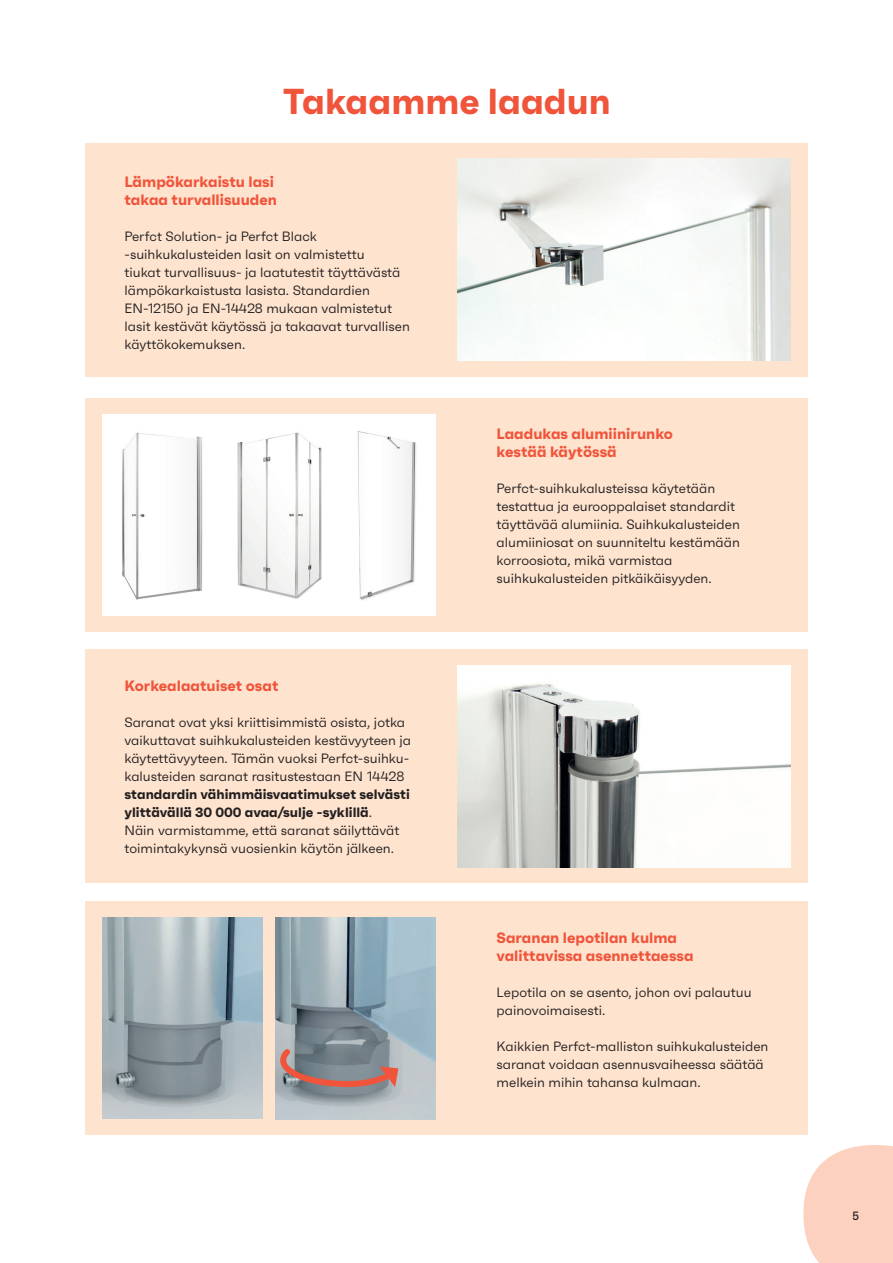
<style>
.page{position:relative;width:893px;height:1263px;background:#fff}
.page>*{position:absolute;margin:0;border:0;box-sizing:border-box;transform-origin:0 0}
.t1{font:700 36px "Faktum";color:#f0543a}
.t2{font:700 15px/18px "Faktum";color:#f0543a}
.t3{font:13.5px/18px "Faktum";color:#231f20}
.t4{font:500 12px "Faktum Con";color:#231f20}
.s1{font-weight:700}
</style>
<div class="page">
<svg style="left:803px;top:1145px;width:90px;height:118px;background:#fcd6c6"></svg>
<div style="left:85px;top:649px;width:723px;height:234px;background:#fee4cf"></div>
<div style="left:85px;top:398px;width:723px;height:234px;background:#fee4cf"></div>
<div style="left:102px;top:415px;width:334px;height:201px;background:#fff"></div>
<div style="left:85px;top:143px;width:723px;height:233px;background:#fee4cf"></div>
<img style="left:457px;top:159px;width:334px;height:201px">
<img style="left:122px;top:432px;width:81px;height:168px">
<img style="left:237px;top:432px;width:85px;height:167px">
<img style="left:357px;top:431px;width:60px;height:169px">
<img style="left:457px;top:667px;width:334px;height:201px">
<div style="left:85px;top:901px;width:723px;height:234px;background:#fee4cf"></div>
<img style="left:102px;top:918px;width:160px;height:201px">
<img style="left:275px;top:918px;width:161px;height:201px">
<svg style="left:277px;top:1043px;width:121px;height:47px;background:#928385"></svg>
<h1 class="t1" style="left:282px;top:78px;width:330px">Takaamme laadun</h1>
<p class="t2" style="left:125px;top:172px;width:154px">Lämpökarkaistu lasi takaa turvallisuuden</p>
<p class="t3" style="left:125px;top:227px;width:287px">Perfct Solution- ja Perfct Black -suihkukalusteiden lasit on valmistettu<br>tiukat turvallisuus- ja laatutestit täyttävästä lämpökarkaistusta lasista. Standardien EN-12150 ja EN-14428 mukaan valmistetut lasit kestävät käytössä ja takaavat turvallisen käyttökokemuksen.</p>
<p class="t2" style="left:125px;top:676px;width:155px">Korkealaatuiset osat</p>
<p class="t3" style="left:125px;top:713px;width:288px">Saranat ovat yksi kriittisimmistä osista, jotka vaikuttavat suihkukalusteiden kestävyyteen ja käytettävyyteen. Tämän vuoksi Perfct-suihku&shy;kalusteiden saranat rasitustestaan EN 14428</p>
<p class="t3" style="left:125px;top:785px;width:287px"><span class="s1">standardin vähimmäisvaatimukset selvästi ylittävällä 30 000 avaa/sulje -syklillä</span>.<br>Näin varmistamme, että saranat säilyttävät toimintakykynsä vuosienkin käytön jälkeen.</p>
<p class="t2" style="left:497px;top:424px;width:178px">Laadukas alumiinirunko kestää käytössä</p>
<p class="t3" style="left:497px;top:479px;width:245px">Perfct-suihkukalusteissa käytetään testattua ja eurooppalaiset standardit täyttävää alumiinia. Suihkukalusteiden alumiiniosat on suunniteltu kestämään korroosiota, mikä varmistaa suihkukalusteiden pitkäikäisyyden.</p>
<p class="t2" style="left:497px;top:928px;width:199px">Saranan lepotilan kulma valittavissa asennettaessa</p>
<p class="t3" style="left:497px;top:983px;width:257px">Lepotila on se asento, johon ovi palautuu painovoimaisesti.</p>
<p class="t3" style="left:497px;top:1037px;width:273px">Kaikkien Perfct-malliston suihkukalusteiden saranat voidaan asennusvaiheessa säätää melkein mihin tahansa kulmaan.</p>
<p class="t4" style="left:852px;top:1208px;width:8px">5</p>
</div>
